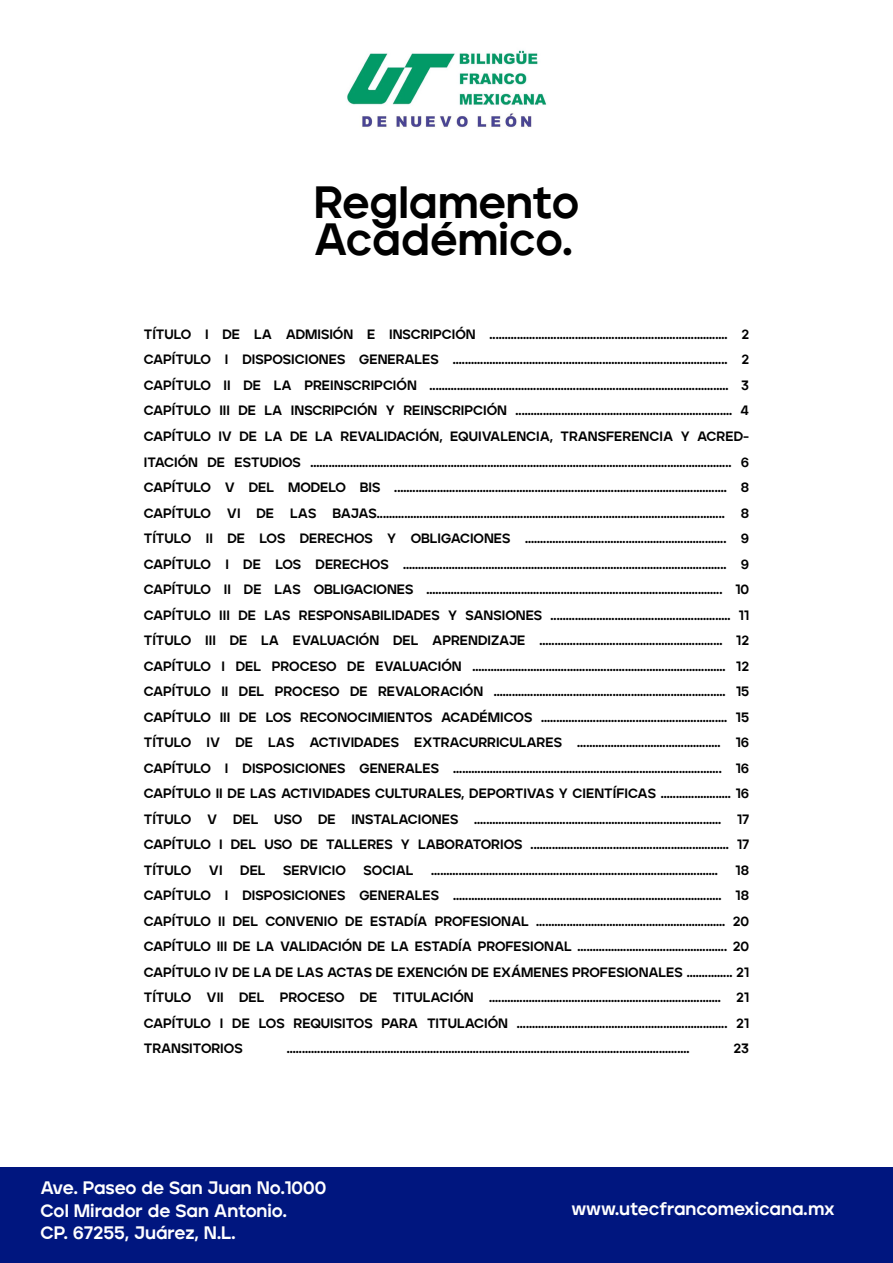
<style>
.page{position:relative;width:893px;height:1263px;background:#fff}
.page>*{position:absolute;margin:0;border:0;box-sizing:border-box;transform-origin:0 0}
.t1{font:800 45px/37.5px "Jeko";letter-spacing:-.01em;color:#000}
.t2{font:800 18px/22.5px "Jeko";color:#fff}
.t3{font:800 13.5px/25.5px "Jeko";color:#000;text-align:justify}
</style>
<div class="page">
<div style="left:0;top:1167px;width:893px;height:96px;background:#00167f"></div>
<img style="left:347px;top:50px;width:200px;height:78px">
<h1 class="t1" style="left:314px;top:183px;width:267px">Reglamento<br>Académico.</h1>
<p class="t3" style="left:144px;top:321px;width:607px">TÍTULO I DE LA ADMISIÓN E INSCRIPCIÓN .............................................................................. 2<br>CAPÍTULO I DISPOSICIONES GENERALES .......................................................................................... 2<br>CAPÍTULO II DE LA PREINSCRIPCIÓN .................................................................................................. 3<br>CAPÍTULO III DE LA INSCRIPCIÓN Y REINSCRIPCIÓN ....................................................................... 4<br>CAPÍTULO IV DE LA DE LA REVALIDACIÓN, EQUIVALENCIA, TRANSFERENCIA Y ACRED-ITACIÓN DE ESTUDIOS .......................................................................................................................................... 6<br>CAPÍTULO V DEL MODELO BIS ............................................................................................................. 8<br>CAPÍTULO VI DE LAS BAJAS.................................................................................................................. 8<br>TÍTULO II DE LOS DERECHOS Y OBLIGACIONES .................................................................. 9<br>CAPÍTULO I DE LOS DERECHOS .......................................................................................................... 9<br>CAPÍTULO II DE LAS OBLIGACIONES ................................................................................................. 10<br>CAPÍTULO III DE LAS RESPONSABILIDADES Y SANSIONES ........................................................... 11<br>TÍTULO III DE LA EVALUACIÓN DEL APRENDIZAJE ............................................................ 12<br>CAPÍTULO I DEL PROCESO DE EVALUACIÓN ................................................................................... 12<br>CAPÍTULO II DEL PROCESO DE REVALORACIÓN ............................................................................ 15<br>CAPÍTULO III DE LOS RECONOCIMIENTOS ACADÉMICOS ............................................................. 15<br>TÍTULO IV DE LAS ACTIVIDADES EXTRACURRICULARES ............................................... 16<br>CAPÍTULO I DISPOSICIONES GENERALES ........................................................................................ 16<br>CAPÍTULO II DE LAS ACTIVIDADES CULTURALES, DEPORTIVAS Y CIENTÍFICAS ....................... 16<br>TÍTULO V DEL USO DE INSTALACIONES ................................................................................. 17<br>CAPÍTULO I DEL USO DE TALLERES Y LABORATORIOS ................................................................. 17<br>TÍTULO</p>
<p class="t3" style="left:144px;top:857px;width:607px;text-indent:592px">18<br>CAPÍTULO I DISPOSICIONES GENERALES ........................................................................................ 18<br>CAPÍTULO II DEL CONVENIO DE ESTADÍA PROFESIONAL .............................................................. 20<br>CAPÍTULO III DE LA VALIDACIÓN DE LA ESTADÍA PROFESIONAL ................................................. 20<br>CAPÍTULO IV DE LA DE LAS ACTAS DE EXENCIÓN DE EXÁMENES PROFESIONALES ............... 21<br>TÍTULO VII DEL PROCESO DE TITULACIÓN ............................................................................ 21<br>CAPÍTULO I DE LOS REQUISITOS PARA TITULACIÓN ..................................................................... 21<br>TRANSITORIOS</p>
<p class="t3" style="left:287px;top:1035px;width:404px">....................................................................................................................................</p>
<p class="t3" style="left:734px;top:1035px;width:17px">23</p>
<p class="t3" style="left:209px;top:857px;width:15px">VI</p>
<p class="t3" style="left:240px;top:857px;width:27px">DEL</p>
<p class="t3" style="left:283px;top:857px;width:64px">SERVICIO</p>
<p class="t3" style="left:364px;top:857px;width:51px">SOCIAL</p>
<p class="t3" style="left:431px;top:857px;width:288px">..............................................................................................</p>
<h2 class="t2" style="left:41px;top:1177px;width:287px">Ave. Paseo de San Juan No.1000<br>Col Mirador de San Antonio.<br>CP. 67255, Juárez, N.L.</h2>
<h2 class="t2" style="left:571px;top:1197px;width:265px">www.utecfrancomexicana.mx</h2>
</div>
